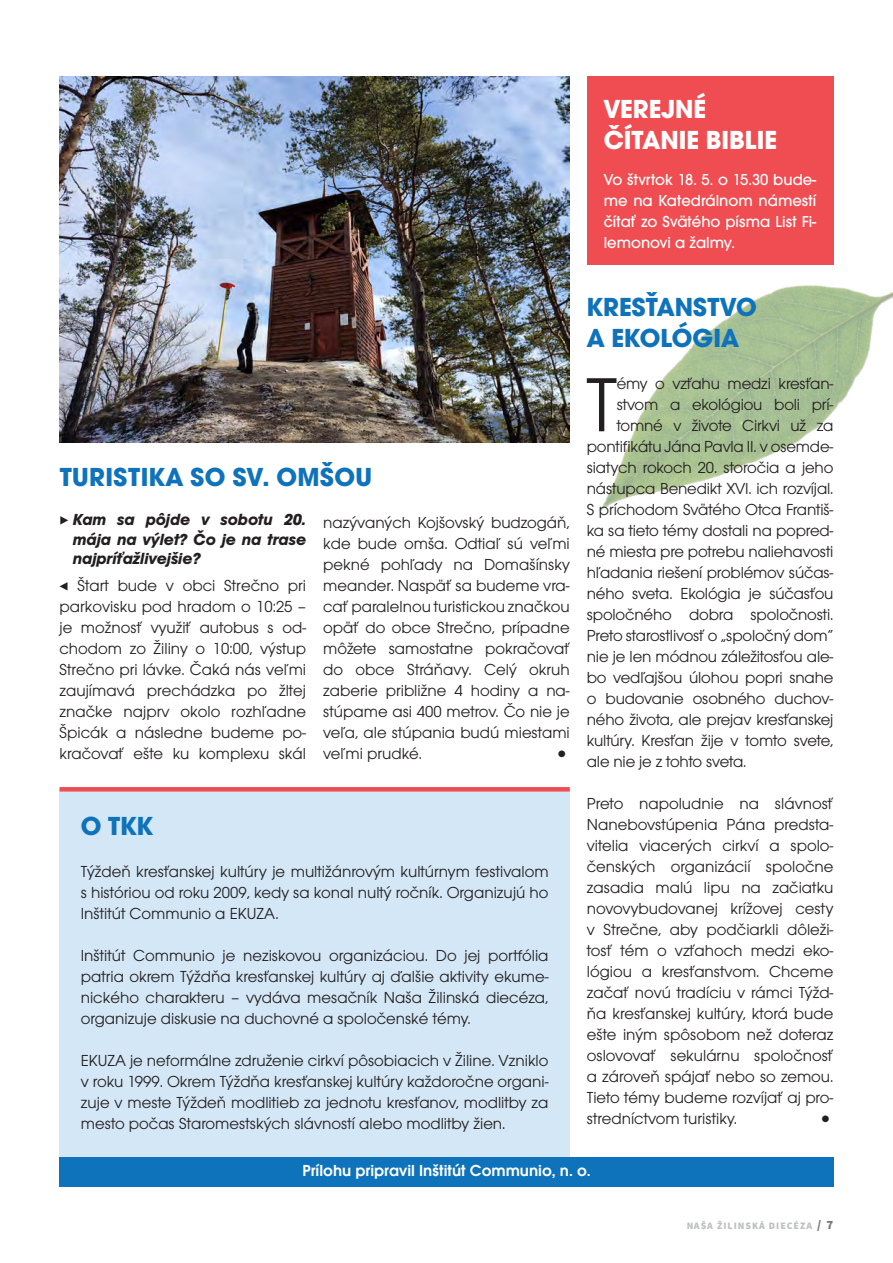
<style>
.page{position:relative;width:893px;height:1263px;background:#fff}
.page>*{position:absolute;margin:0;border:0;box-sizing:border-box;transform-origin:0 0}
.t1{font:79.2px "Avant Gar Got Itc TOT Boo";color:#231f20}
.t2{font:700 27px/31.5px "Avant Gar Got Itc TOT";color:#0e73bb}
.t3{font:700 27px/31.5px "Avant Gar Got Itc TOT";color:#fff}
.t4{font:24px "Avant Gar Got Itc TOT Boo";color:#231f20}
.t5{font:16.5px/21px "Avant Gar Got Itc TOT Boo";letter-spacing:-.01em;color:#231f20;text-align:justify}
.t6{font:500 16.5px/21px "Avant Garde Got Itc TOT";color:#fff;text-align:justify}
.t7{font:italic 700 16.5px/19.5px "Avant Gar Got Itc TOT";color:#231f20;text-align:justify}
.t8{font:16.5px "Avant Gar Got Itc TOT Dem";color:#fff}
.t9{font:900 9.9px "Source Sans Pro";letter-spacing:.1em;color:#939598}
.s1{font-family:"Source Sans Pro";font-weight:200;font-style:normal}
.s2{font-family:"Source Sans Pro";font-weight:200}
.s3{font-size:12.75px;color:#231f20}
</style>
<div class="page">
<img style="left:466px;top:102px;width:427px;height:409px">
<img style="left:60px;top:77px;width:510px;height:365px">
<div style="left:60px;top:1157px;width:773px;height:29px;background:#0e73bb"></div>
<div style="left:60px;top:789px;width:510px;height:368px;background:#d4e7f6"></div>
<hr style="left:60px;top:787px;width:510px;height:4px;background:#ef4d51">
<div style="left:587px;top:77px;width:246px;height:188px;background:#ef4d51"></div>
<p class="t2" style="left:60px;top:461px;width:314px">TURISTIKA SO SV. OMŠOU</p>
<p class="t7" style="left:73px;top:510px;width:235px;text-indent:-13px"><span class="s1">▶</span> Kam sa pôjde v sobotu 20. mája na výlet? Čo je na trase najpríťažlivejšie?</p>
<p class="t5" style="left:60px;top:575px;width:248px"><span class="s2">◀</span> Štart bude v obci Strečno pri parkovisku pod hradom o 10:25 – je možnosť využiť autobus s od&shy;chodom zo Žiliny o 10:00, výstup Strečno pri lávke. Čaká nás veľmi zaujímavá prechádzka po žltej značke najprv okolo rozhľadne Špicák a následne budeme po&shy;kračovať ešte ku komplexu skál</p>
<p class="t5" style="left:323px;top:512px;width:248px">nazývaných Kojšovský budzogáň, kde bude omša. Odtiaľ sú veľmi pekné pohľady na Domašínsky meander. Naspäť sa budeme vra&shy;cať paralelnou turistickou značkou opäť do obce Strečno, prípadne môžete samostatne pokračovať do obce Stráňavy. Celý okruh zaberie približne 4 hodiny a na&shy;stúpame asi 400 metrov. Čo nie je veľa, ale stúpania budú miestami veľmi prudké.</p>
<p class="t4" style="left:554px;top:740px;width:18px">•</p>
<p class="t2" style="left:81px;top:810px;width:74px">O TKK</p>
<p class="t5" style="left:81px;top:861px;width:469px">Týždeň kresťanskej kultúry je multižánrovým kultúrnym festivalom s históriou od roku 2009, kedy sa konal nultý ročník. Organizujú ho Inštitút Communio a EKUZA.</p>
<p class="t5" style="left:81px;top:945px;width:469px">Inštitút Communio je neziskovou organizáciou. Do jej portfólia patria okrem Týždňa kresťanskej kultúry aj ďalšie aktivity ekume&shy;nického charakteru – vydáva mesačník Naša Žilinská diecéza, organizuje diskusie na duchovné a spoločenské témy.</p>
<p class="t5" style="left:81px;top:1050px;width:469px">EKUZA je neformálne združenie cirkví pôsobiacich v Žiline. Vzniklo v roku 1999. Okrem Týždňa kresťanskej kultúry každoročne organi&shy;zuje v meste Týždeň modlitieb za jednotu kresťanov, modlitby za mesto počas Staromestských slávností alebo modlitby žien.</p>
<p class="t3" style="left:604px;top:93px;width:175px">VEREJNÉ<br>ČÍTANIE BIBLIE</p>
<p class="t6" style="left:604px;top:169px;width:214px">Vo štvrtok 18. 5. o 15.30 bude&shy;me na Katedrálnom námestí čítať zo Svätého písma List Fi&shy;lemonovi a žalmy.</p>
<p class="t2" style="left:587px;top:291px;width:172px">KRESŤANSTVO<br>A EKOLÓGIA</p>
<p class="t1" style="left:586px;top:359px;width:33px">T</p>
<p class="t5" style="left:617px;top:373px;width:218px">émy o vzťahu medzi kresťan-</p>
<p class="t5" style="left:617px;top:394px;width:218px">stvom a ekológiou boli prí-</p>
<p class="t5" style="left:617px;top:415px;width:218px">tomné v živote Cirkvi už za</p>
<p class="t5" style="left:587px;top:436px;width:248px">pontifikátu Jána Pavla II. v osemde-</p>
<p class="t5" style="left:587px;top:457px;width:248px">siatych rokoch 20. storočia a jeho</p>
<p class="t5" style="left:587px;top:478px;width:248px">nástupca Benedikt XVI. ich rozvíjal.</p>
<p class="t5" style="left:587px;top:499px;width:248px">S príchodom Svätého Otca Františ-</p>
<p class="t5" style="left:587px;top:520px;width:248px">ka sa tieto témy dostali na popred-</p>
<p class="t5" style="left:587px;top:541px;width:248px">né miesta pre potrebu naliehavosti</p>
<p class="t5" style="left:587px;top:562px;width:248px">hľadania riešení problémov súčas-</p>
<p class="t5" style="left:587px;top:583px;width:248px">ného sveta. Ekológia je súčasťou</p>
<p class="t5" style="left:587px;top:604px;width:248px">spoločného dobra spoločnosti.</p>
<p class="t5" style="left:587px;top:625px;width:248px">Preto starostlivosť o „spoločný dom“</p>
<p class="t5" style="left:587px;top:646px;width:248px">nie je len módnou záležitosťou ale-</p>
<p class="t5" style="left:587px;top:667px;width:248px">bo vedľajšou úlohou popri snahe</p>
<p class="t5" style="left:587px;top:688px;width:248px">o budovanie osobného duchov-</p>
<p class="t5" style="left:587px;top:709px;width:248px">ného života, ale prejav kresťanskej</p>
<p class="t5" style="left:587px;top:730px;width:248px">kultúry. Kresťan žije v tomto svete,</p>
<p class="t5" style="left:587px;top:751px;width:161px">ale nie je z tohto sveta.</p>
<p class="t5" style="left:587px;top:793px;width:248px">Preto napoludnie na slávnosť Nanebovstúpenia Pána predsta&shy;vitelia viacerých cirkví a spolo&shy;čenských organizácií spoločne zasadia malú lipu na začiatku novovybudovanej krížovej cesty v Strečne, aby podčiarkli dôleži&shy;tosť tém o vzťahoch medzi eko&shy;lógiou a kresťanstvom. Chceme začať novú tradíciu v rámci Týžd&shy;ňa kresťanskej kultúry, ktorá bude ešte iným spôsobom než doteraz oslovovať sekulárnu spoločnosť a zároveň spájať nebo so zemou.<br>Tieto témy budeme rozvíjať aj pro&shy;stredníctvom turistiky.</p>
<p class="t4" style="left:817px;top:1105px;width:18px">•</p>
<p class="t8" style="left:302px;top:1161px;width:290px">Prílohu pripravil Inštitút Communio, n. o.</p>
<p class="t9" style="left:686px;top:1219px;width:149px">NAŠA ŽILINSKÁ DIECÉZA <span class="s3">/ 7</span></p>
</div>
